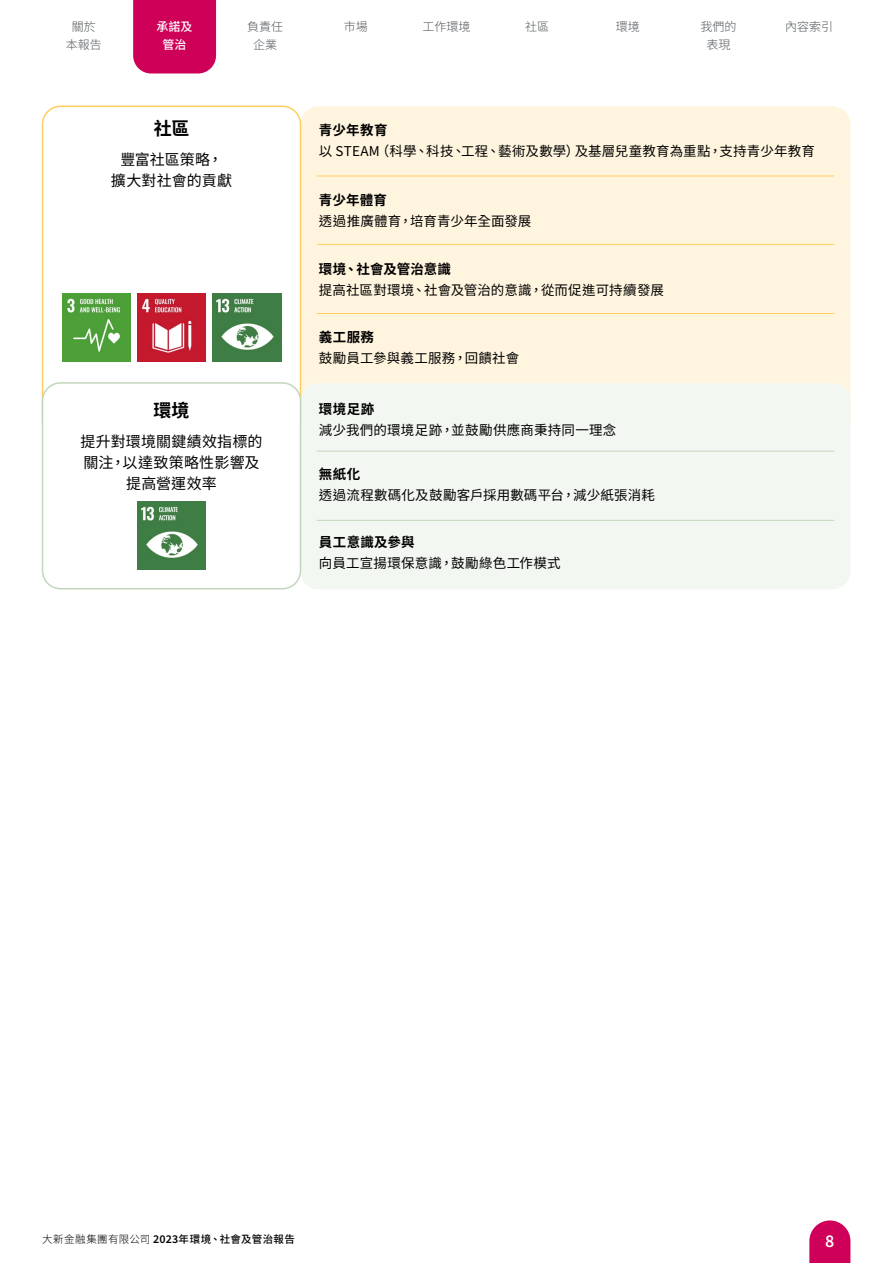
<style>
.page{position:relative;width:893px;height:1263px;background:#fff}
.page>*{position:absolute;margin:0;border:0;box-sizing:border-box;transform-origin:0 0}
.t1{font:700 18px "Noto Sans HK";color:#000}
.t2{font:600 18px "Source Sans Pro";color:#fff}
.t3{font:15px/21px "Noto Sans HK";letter-spacing:.01em;color:#000;text-align:center}
.t4{font:13.5px "Noto Sans HK";letter-spacing:.015em;color:#000}
.t5{font:700 13.5px "Noto Sans HK";letter-spacing:.02em;color:#000}
.t6{font:300 12px/18px "Noto Sans HK";color:#53575b;text-align:center}
.t7{font:500 12px/18px "Noto Sans HK";color:#fff;text-align:center}
.t8{font:500 10.5px "Noto Sans HK";letter-spacing:.035em;color:#000}
.s1{font-weight:300}
.s2{font-family:"Source Sans Pro";font-weight:600;font-size:12px}
</style>
<div class="page">
<svg style="left:809px;top:1220px;width:41px;height:43px;background:#d41e6c"></svg>
<div style="left:133px;top:0;width:83px;height:73px;background:#ce0058"></div>
<div style="left:300px;top:106px;width:550px;height:332px;background:#fff5df;border-radius:18px"></div>
<div style="left:300px;top:383px;width:550px;height:206px;background:#f3f7f2;border-radius:18px"></div>
<div style="left:42px;top:106px;width:259px;height:333px;border:2px solid #ffce5e;border-radius:18px"></div>
<div style="left:43px;top:383px;width:257px;height:206px;background:#fff;border-radius:18px"></div>
<div style="left:42px;top:382px;width:259px;height:207px;border:2px solid #c2d6bd;border-radius:18px"></div>
<hr style="left:317px;top:176px;width:517px;height:1px;background:#ffce5e">
<hr style="left:317px;top:451px;width:517px;height:1px;background:#c2d6bd">
<hr style="left:317px;top:244px;width:517px;height:1px;background:#ffce5e">
<hr style="left:317px;top:520px;width:517px;height:1px;background:#c2d6bd">
<hr style="left:317px;top:313px;width:517px;height:1px;background:#ffce5e">
<img style="left:137px;top:294px;width:69px;height:68px">
<img style="left:62px;top:294px;width:68px;height:68px">
<img style="left:213px;top:294px;width:68px;height:68px">
<img style="left:137px;top:502px;width:69px;height:68px">
<p class="t6" style="left:66px;top:18px;width:37px">關於本報告</p>
<p class="t7" style="left:157px;top:18px;width:37px">承諾及管治</p>
<p class="t6" style="left:344px;top:18px;width:25px">市場</p>
<p class="t6" style="left:422px;top:18px;width:49px">工作環境</p>
<p class="t6" style="left:525px;top:18px;width:25px">社區</p>
<p class="t6" style="left:616px;top:18px;width:25px">環境</p>
<p class="t6" style="left:700px;top:18px;width:37px">我們的表現</p>
<p class="t6" style="left:247px;top:18px;width:37px">負責任</p>
<p class="t6" style="left:785px;top:18px;width:49px">內容索引</p>
<p class="t6" style="left:253px;top:36px;width:25px">企業</p>
<h1 class="t1" style="left:154px;top:118px;width:37px">社區</h1>
<p class="t3" style="left:111px;top:149px;width:123px">豐富社區策略，<br>擴大對社會的貢獻</p>
<h1 class="t1" style="left:153px;top:400px;width:38px">環境</h1>
<p class="t3" style="left:80px;top:431px;width:184px">提升對環境關鍵績效指標的關注，以達致策略性影響及提高營運效率</p>
<p class="t5" style="left:319px;top:122px;width:70px">青少年教育</p>
<p class="t4" style="left:319px;top:143px;width:498px">以 STEAM（科學、科技、工程、藝術及數學）及基層兒童教育為重點，支持青少年教育</p>
<p class="t5" style="left:319px;top:192px;width:69px">青少年體育</p>
<p class="t4" style="left:319px;top:213px;width:214px">透過推廣體育，培育青少年全面發展</p>
<p class="t5" style="left:319px;top:262px;width:134px">環境、社會及管治意識</p>
<p class="t4" style="left:319px;top:283px;width:346px">提高社區對環境、社會及管治的意識，從而促進可持續發展</p>
<p class="t5" style="left:319px;top:330px;width:57px">義工服務</p>
<p class="t4" style="left:319px;top:351px;width:202px">鼓勵員工參與義工服務，回饋社會</p>
<p class="t5" style="left:319px;top:401px;width:57px">環境足跡</p>
<p class="t4" style="left:319px;top:422px;width:299px">減少我們的環境足跡，並鼓勵供應商秉持同一理念</p>
<p class="t5" style="left:319px;top:467px;width:43px">無紙化</p>
<p class="t4" style="left:319px;top:488px;width:337px">透過流程數碼化及鼓勵客戶採用數碼平台，減少紙張消耗</p>
<p class="t5" style="left:319px;top:535px;width:97px">員工意識及參與</p>
<p class="t4" style="left:319px;top:556px;width:243px">向員工宣揚環保意識，鼓勵綠色工作模式</p>
<p class="t8" style="left:42px;top:1233px;width:254px"><span class="s1">大新金融集團有限公司</span> <span class="s2">2023</span>年環境、社會及管治報告</p>
<h1 class="t2" style="left:825px;top:1229px;width:11px">8</h1>
</div>
